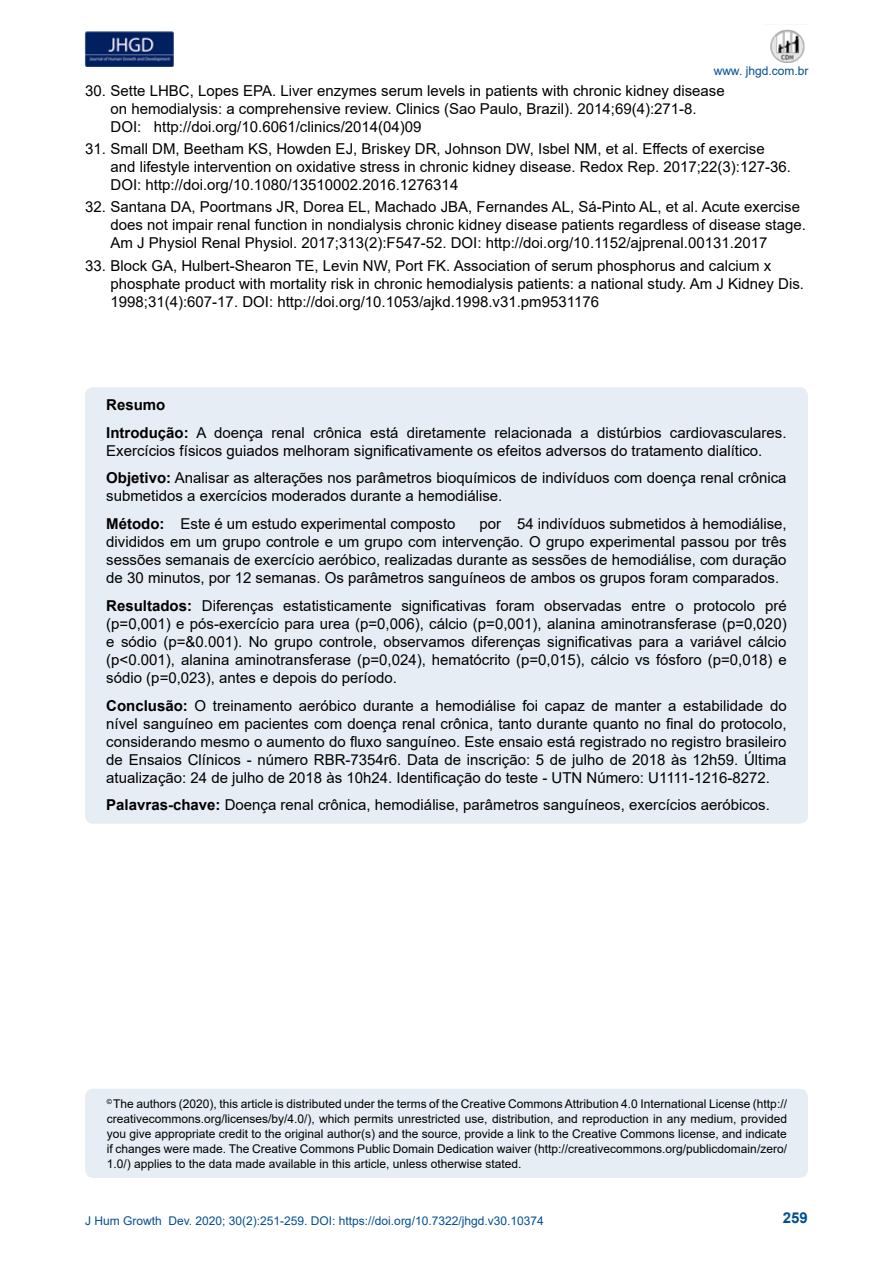
<style>
.page{position:relative;width:893px;height:1263px;background:#fff}
.page>*{position:absolute;margin:0;border:0;box-sizing:border-box;transform-origin:0 0}
.t1{font:15px/18px "Arial";color:#000}
.t2{font:700 15px "Arial";color:#004f91}
.t3{font:12px/15px "Arial";color:#000;text-align:justify}
.t4{font:12px "Arial";color:#004f91}
.s1{font-weight:700}
</style>
<div class="page">
<img style="left:85px;top:31px;width:89px;height:36px">
<img style="left:770px;top:29px;width:35px;height:34px">
<div style="left:85px;top:1089px;width:723px;height:89px;background:#e6edf4;border-radius:9px"></div>
<div style="left:85px;top:387px;width:723px;height:437px;background:#e6edf4;border-radius:8px"></div>
<p class="t4" style="left:714px;top:63px;width:96px">www. jhgd.com.br</p>
<p class="t1" style="left:111px;top:82px;width:616px;text-indent:-26px">30. Sette LHBC, Lopes EPA. Liver enzymes serum levels in patients with chronic kidney disease on hemodialysis: a comprehensive review. Clinics (Sao Paulo, Brazil). 2014;69(4):271-8.<br>DOI: http://doi.org/10.6061/clinics/2014(04)09</p>
<p class="t1" style="left:111px;top:140px;width:682px;text-indent:-26px">31. Small DM, Beetham KS, Howden EJ, Briskey DR, Johnson DW, Isbel NM, et al. Effects of exercise and lifestyle intervention on oxidative stress in chronic kidney disease. Redox Rep. 2017;22(3):127-36.<br>DOI: http://doi.org/10.1080/13510002.2016.1276314</p>
<p class="t1" style="left:111px;top:198px;width:697px;text-indent:-26px">32. Santana DA, Poortmans JR, Dorea EL, Machado JBA, Fernandes AL, Sá-Pinto AL, et al. Acute exercise does not impair renal function in nondialysis chronic kidney disease patients regardless of disease stage.<br>Am J Physiol Renal Physiol. 2017;313(2):F547-52. DOI: http://doi.org/10.1152/ajprenal.00131.2017</p>
<p class="t1" style="left:111px;top:256px;width:695px;text-indent:-26px">33. Block GA, Hulbert-Shearon TE, Levin NW, Port FK. Association of serum phosphorus and calcium x phosphate product with mortality risk in chronic hemodialysis patients: a national study. Am J Kidney Dis.<br>1998;31(4):607-17. DOI: http://doi.org/10.1053/ajkd.1998.v31.pm9531176</p>
<p class="t1" style="left:106px;top:391px;width:682px;line-height:27.8px"><span class="s1">Resumo<br>Introdução:</span> A doença renal crônica está diretamente relacionada a distúrbios cardiovasculares.</p>
<p class="t1" style="left:106px;top:436px;width:682px;line-height:27.8px">Exercícios físicos guiados melhoram significativamente os efeitos adversos do tratamento dialítico.<br><span class="s1">Objetivo:</span> Analisar as alterações nos parâmetros bioquímicos de indivíduos com doença renal crônica</p>
<p class="t1" style="left:106px;top:482px;width:397px;line-height:27.8px">submetidos a exercícios moderados durante a hemodiálise.<br><span class="s1">Método:</span> Este é um estudo experimental composto</p>
<p class="t1" style="left:106px;top:515px;width:682px;text-align:justify;text-indent:373px">por 54 indivíduos submetidos à hemodiálise, divididos em um grupo controle e um grupo com intervenção. O grupo experimental passou por três sessões semanais de exercício aeróbico, realizadas durante as sessões de hemodiálise, com duração de 30 minutos, por 12 semanas. Os parâmetros sanguíneos de ambos os grupos foram comparados.</p>
<p class="t1" style="left:106px;top:596px;width:682px;text-align:justify"><span class="s1">Resultados:</span> Diferenças estatisticamente significativas foram observadas entre o protocolo pré (p=0,001) e pós-exercício para urea (p=0,006), cálcio (p=0,001), alanina aminotransferase (p=0,020) e sódio (p=&amp;0.001). No grupo controle, observamos diferenças significativas para a variável cálcio (p&lt;0.001), alanina aminotransferase (p=0,024), hematócrito (p=0,015), cálcio vs fósforo (p=0,018) e sódio (p=0,023), antes e depois do período.</p>
<p class="t1" style="left:106px;top:696px;width:682px;text-align:justify"><span class="s1">Conclusão:</span> O treinamento aeróbico durante a hemodiálise foi capaz de manter a estabilidade do nível sanguíneo em pacientes com doença renal crônica, tanto durante quanto no final do protocolo, considerando mesmo o aumento do fluxo sanguíneo. Este ensaio está registrado no registro brasileiro de Ensaios Clínicos - número RBR-7354r6. Data de inscrição: 5 de julho de 2018 às 12h59. Última atualização: 24 de julho de 2018 às 10h24. Identificação do teste - UTN Número: U1111-1216-8272.</p>
<p class="t1" style="left:106px;top:796px;width:665px"><span class="s1">Palavras-chave:</span> Doença renal crônica, hemodiálise, parâmetros sanguíneos, exercícios aeróbicos.</p>
<p class="t3" style="left:107px;top:1096px;width:682px"><sup>©</sup> The authors (2020), this article is distributed under the terms of the Creative Commons Attribution 4.0 International License (http:// creativecommons.org/licenses/by/4.0/), which permits unrestricted use, distribution, and reproduction in any medium, provided you give appropriate credit to the original author(s) and the source, provide a link to the Creative Commons license, and indicate if changes were made. The Creative Commons Public Domain Dedication waiver (http://creativecommons.org/publicdomain/zero/ 1.0/) applies to the data made available in this article, unless otherwise stated.</p>
<p class="t4" style="left:85px;top:1212px;width:460px">J Hum Growth Dev. 2020; 30(2):251-259. DOI: https://doi.org/10.7322/jhgd.v30.10374</p>
<p class="t2" style="left:783px;top:1207px;width:27px">259</p>
</div>
